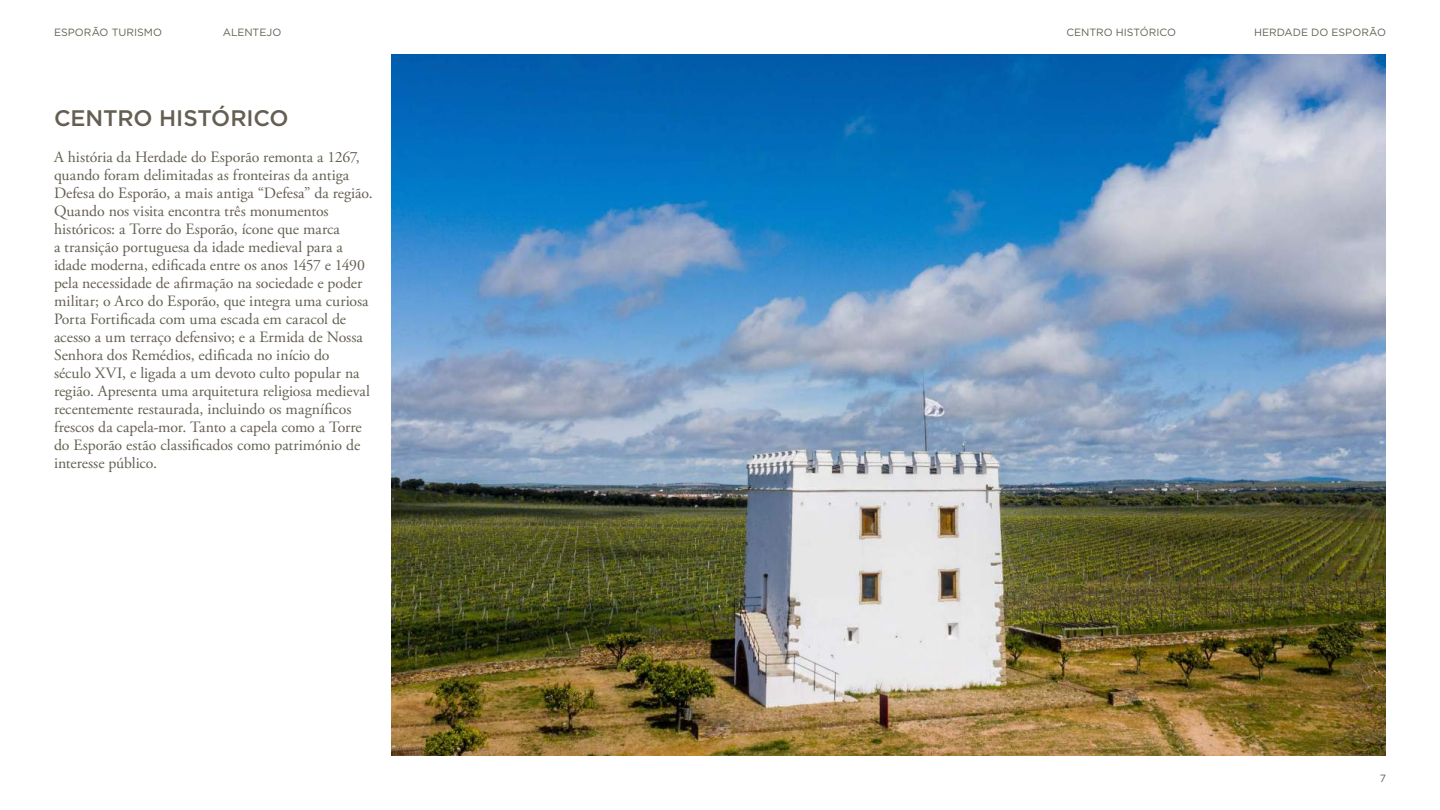
<style>
.page{position:relative;width:1440px;height:810px;background:#fff}
.page>*{position:absolute;margin:0;border:0;box-sizing:border-box;transform-origin:0 0}
.t1{font:500 22.5px "Gotham";letter-spacing:-.005em;color:#645f52}
.t2{font:15.75px/18px "Adobe Garamond Pro";color:#645f52}
.t3{font:10.5px "Gotham";color:#645f52}
</style>
<div class="page">
<img style="left:392px;top:54px;width:994px;height:702px">
<p class="t3" style="left:54px;top:26px;width:110px">ESPORÃO TURISMO</p>
<p class="t3" style="left:223px;top:26px;width:60px">ALENTEJO</p>
<p class="t3" style="left:1066px;top:26px;width:111px">CENTRO HISTÓRICO</p>
<p class="t3" style="left:1254px;top:26px;width:133px">HERDADE DO ESPORÃO</p>
<h1 class="t1" style="left:54px;top:105px;width:236px">CENTRO HISTÓRICO</h1>
<p class="t2" style="left:54px;top:149px;width:320px">A história da Herdade do Esporão remonta a 1267, quando foram delimitadas as fronteiras da antiga Defesa do Esporão, a mais antiga “Defesa” da região.<br>Quando nos visita encontra três monumentos históricos: a Torre do Esporão, ícone que marca<br>a transição portuguesa da idade medieval para a idade moderna, edificada entre os anos 1457 e 1490 pela necessidade de afirmação na sociedade e poder militar; o Arco do Esporão, que integra uma curiosa Porta Fortificada com uma escada em caracol de acesso a um terraço defensivo; e a Ermida de Nossa Senhora dos Remédios, edificada no início do<br>século XVI, e ligada a um devoto culto popular na região. Apresenta uma arquitetura religiosa medieval recentemente restaurada, incluindo os magníficos frescos da capela-mor. Tanto a capela como a Torre do Esporão estão classificados como património de interesse público.</p>
<p class="t3" style="left:1380px;top:772px;width:8px">7</p>
</div>
